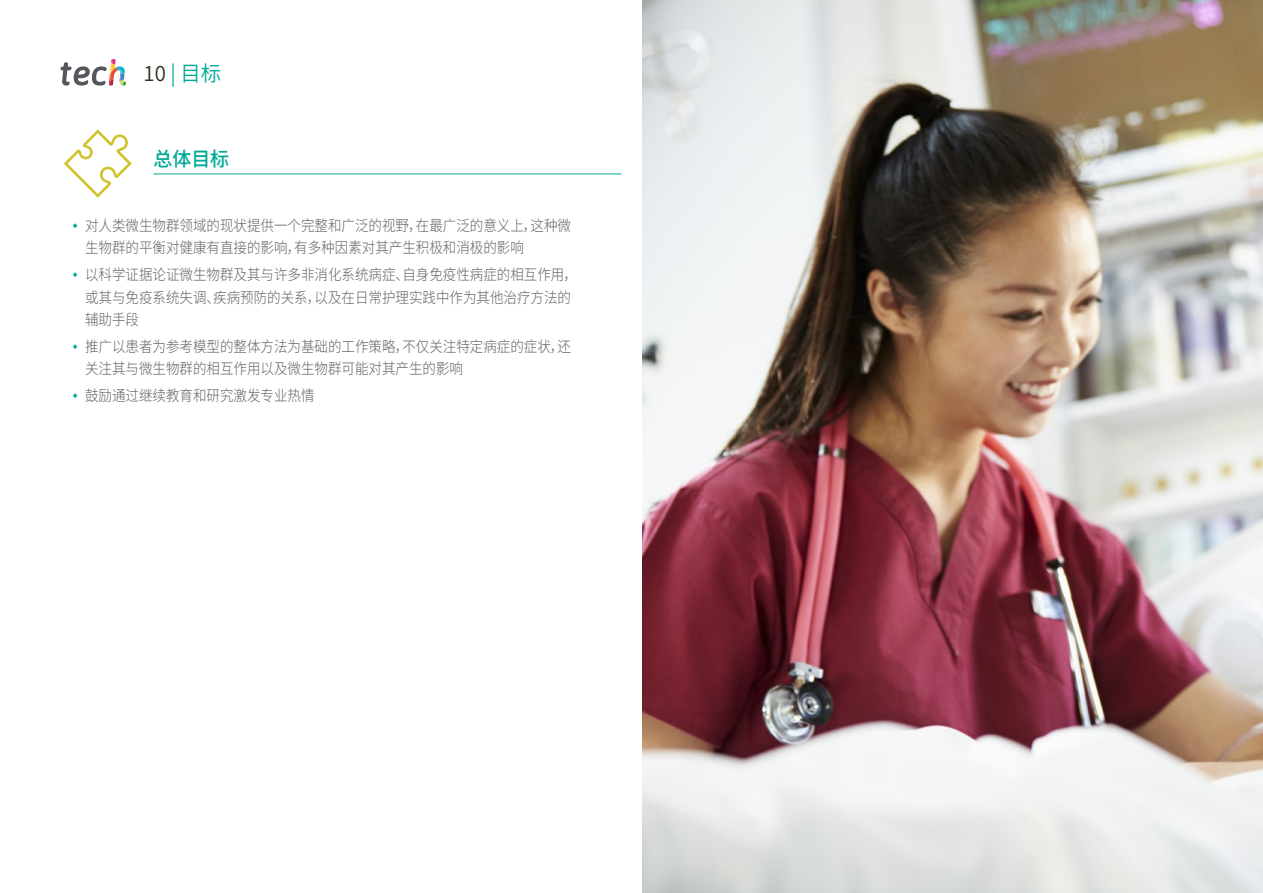
<style>
.page{position:relative;width:1263px;height:893px;background:#fff}
.page>*{position:absolute;margin:0;border:0;box-sizing:border-box;transform-origin:0 0}
.t1{font:21px "Source Han Sans CN";color:#00a996}
.t2{font:500 19.5px "Source Han Sans CN";color:#00a996}
.t3{font:300 15px/22.5px "Source Han Sans CN";color:#61646a;scale:.9 1}
.s1{color:#312e20}
</style>
<div class="page">
<hr style="left:153px;top:174px;width:468px;height:1px;background:#00a996">
<svg style="left:64px;top:129px;width:68px;height:69px"></svg>
<img style="left:642px;top:0;width:621px;height:893px">
<svg style="left:61px;top:59px;width:65px;height:27px"></svg>
<h1 class="t1" style="left:144px;top:61px;width:79px"><span class="s1">10</span> | 目标</h1>
<h2 class="t2" style="left:153px;top:147px;width:77px">总体目标</h2>
<p class="t3" style="left:85px;top:214px;width:541px">对人类微生物群领域的现状提供一个完整和广泛的视野，在最广泛的意义上，这种微生物群的平衡对健康有直接的影响，有多种因素对其产生积极和消极的影响</p>
<p class="t3" style="left:85px;top:264px;width:548px">以科学证据论证微生物群及其与许多非消化系统病症、自身免疫性病症的相互作用，或其与免疫系统失调、疾病预防的关系，以及在日常护理实践中作为其他治疗方法的辅助手段</p>
<p class="t3" style="left:85px;top:335px;width:541px">推广以患者为参考模型的整体方法为基础的工作策略，不仅关注特定病症的症状，还关注其与微生物群的相互作用以及微生物群可能对其产生的影响</p>
<p class="t3" style="left:85px;top:385px;width:256px">鼓励通过继续教育和研究激发专业热情</p>
</div>
